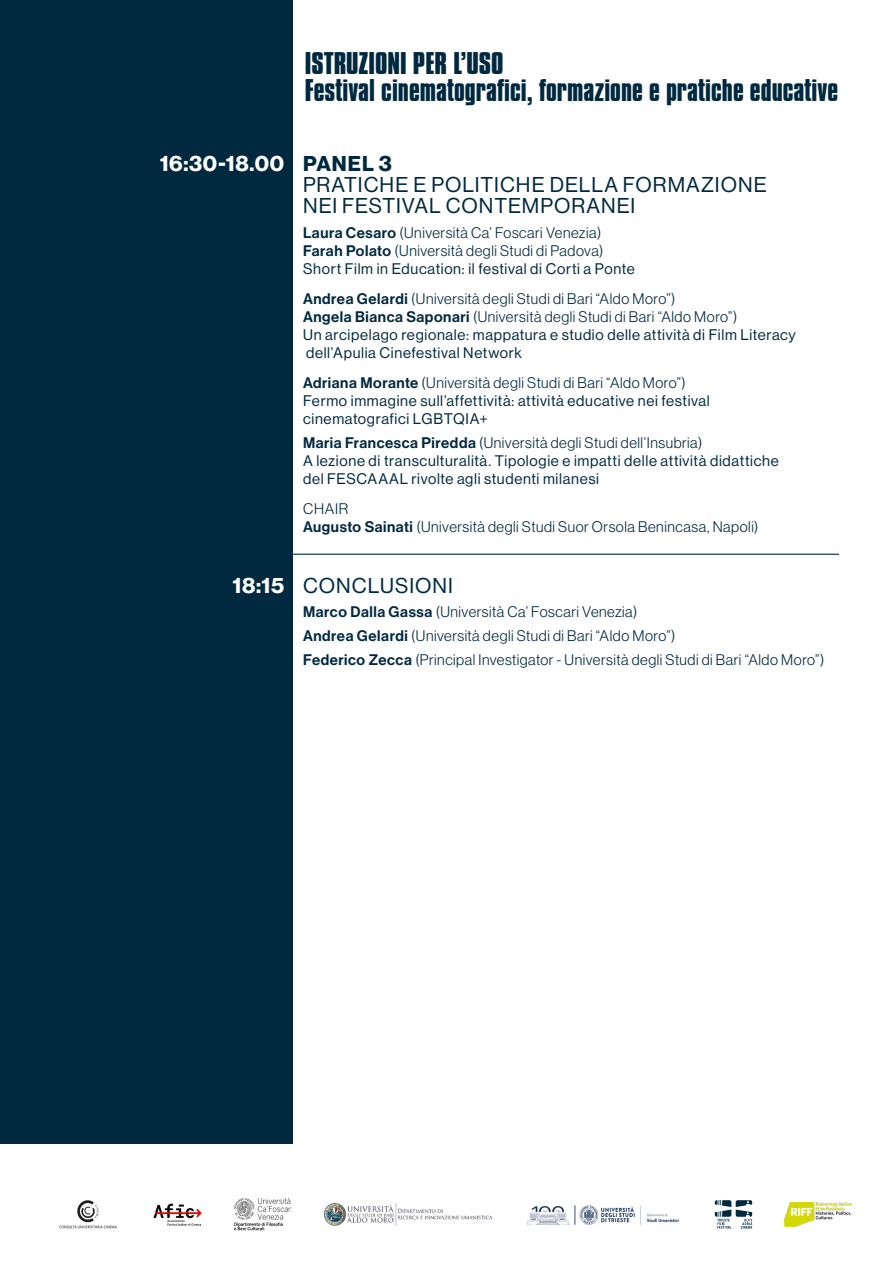
<style>
.page{position:relative;width:893px;height:1263px;background:#fff}
.page>*{position:absolute;margin:0;border:0;box-sizing:border-box;transform-origin:0 0}
.t1{font:700 27px "Compacta BT";color:#002940}
.t2{font:21px "N Haas Grotesk DS Pro 55 Rg";letter-spacing:.05em;color:#002940}
.t3{font:21px "N Haas Grotesk DS Pro 75 Bd";letter-spacing:.04em;color:#fff}
.t4{font:15px "N Haas Grotesk DS Pro 45 Lt";letter-spacing:.035em;color:#002940}
.t5{font:15px "N Haas Grotesk DS Pro 55 Rg";letter-spacing:.045em;color:#002940}
.s1{color:#002940}
.s2{font-family:"N Haas Grotesk DS Pro 65 Md"}
.s3{font-family:"N Haas Grotesk DS Pro 75 Bd";color:#fff}
</style>
<div class="page">
<div style="left:0;top:0;width:293px;height:1144px;background:#002940"></div>
<hr style="left:54px;top:554px;width:785px;height:1px;background:#002940">
<img style="left:153px;top:1203px;width:49px;height:23px">
<img style="left:234px;top:1199px;width:58px;height:31px">
<img style="left:59px;top:1200px;width:58px;height:29px">
<svg style="left:715px;top:1200px;width:37px;height:29px"></svg>
<img style="left:527px;top:1205px;width:152px;height:20px">
<img style="left:784px;top:1202px;width:67px;height:24px">
<img style="left:324px;top:1203px;width:168px;height:22px">
<p class="t1" style="left:305px;top:47px;width:200px">ISTRUZIONI PER L’USO</p>
<p class="t1" style="left:305px;top:74px;width:535px">Festival cinematografici, formazione e pratiche educative</p>
<p class="t3" style="left:160px;top:152px;width:234px">16:30-18.00 <span class="s1">PANEL 3</span></p>
<p class="t2" style="left:303px;top:173px;width:465px">PRATICHE E POLITICHE DELLA FORMAZIONE</p>
<p class="t2" style="left:303px;top:194px;width:334px">NEI FESTIVAL CONTEMPORANEI</p>
<p class="t4" style="left:303px;top:224px;width:300px"><span class="s2">Laura Cesaro</span> (Università Ca’ Foscari Venezia)</p>
<p class="t4" style="left:303px;top:242px;width:302px"><span class="s2">Farah Polato</span> (Università degli Studi di Padova)</p>
<p class="t5" style="left:303px;top:260px;width:333px">Short Film in Education: il festival di Corti a Ponte</p>
<p class="t4" style="left:303px;top:290px;width:374px"><span class="s2">Andrea Gelardi</span> (Università degli Studi di Bari “Aldo Moro”)</p>
<p class="t4" style="left:303px;top:308px;width:436px"><span class="s2">Angela Bianca Saponari</span> (Università degli Studi di Bari “Aldo Moro”)</p>
<p class="t5" style="left:303px;top:326px;width:494px">Un arcipelago regionale: mappatura e studio delle attività di Film Literacy</p>
<p class="t5" style="left:306px;top:344px;width:217px">dell’Apulia Cinefestival Network</p>
<p class="t4" style="left:303px;top:374px;width:384px"><span class="s2">Adriana Morante</span> (Università degli Studi di Bari “Aldo Moro”)</p>
<p class="t5" style="left:303px;top:392px;width:408px">Fermo immagine sull’affettività: attività educative nei festival</p>
<p class="t5" style="left:303px;top:410px;width:186px">cinematografici LGBTQIA+</p>
<p class="t4" style="left:303px;top:434px;width:401px"><span class="s2">Maria Francesca Piredda</span> (Università degli Studi dell’Insubria)</p>
<p class="t5" style="left:303px;top:452px;width:477px">A lezione di transculturalità. Tipologie e impatti delle attività didattiche</p>
<p class="t5" style="left:303px;top:470px;width:298px">del FESCAAAL rivolte agli studenti milanesi</p>
<p class="t4" style="left:303px;top:500px;width:47px">CHAIR</p>
<p class="t4" style="left:303px;top:518px;width:457px"><span class="s2">Augusto Sainati</span> (Università degli Studi Suor Orsola Benincasa, Napoli)</p>
<p class="t2" style="left:233px;top:573px;width:222px"><span class="s3">18:15</span> CONCLUSIONI</p>
<p class="t4" style="left:303px;top:603px;width:336px"><span class="s2">Marco Dalla Gassa</span> (Università Ca’ Foscari Venezia)</p>
<p class="t4" style="left:303px;top:627px;width:374px"><span class="s2">Andrea Gelardi</span> (Università degli Studi di Bari “Aldo Moro”)</p>
<p class="t4" style="left:303px;top:651px;width:523px"><span class="s2">Federico Zecca</span> (Principal Investigator - Università degli Studi di Bari “Aldo Moro”)</p>
</div>
